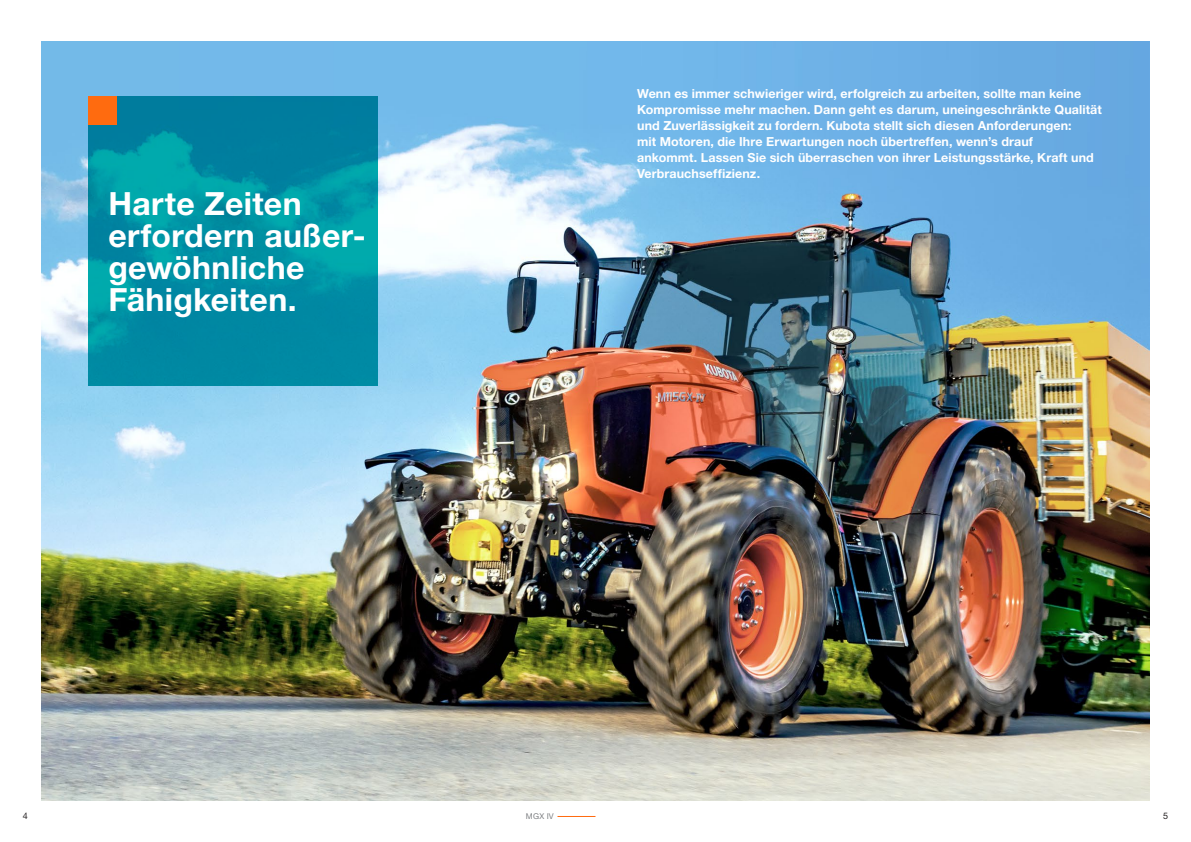
<style>
.page{position:relative;width:1191px;height:842px;background:#fff}
.page>*{position:absolute;margin:0;border:0;box-sizing:border-box;transform-origin:0 0}
.t1{font:700 32px/32px "Helvetica Neue LT Std";letter-spacing:.01em;color:#fff}
.t2{font:700 12.5px/16px "Helvetica Neue LT Std";letter-spacing:.005em;color:#fff}
.t3{font:9px "Helvetica Neue LT Std";color:#231f20}
.t4{font:8px "Helvetica Neue LT Std";color:#808285}
</style>
<div class="page">
<hr style="left:557px;top:816px;width:38px;height:1px;background:#ff6b0f">
<img style="left:42px;top:42px;width:1107px;height:758px">
<svg style="left:88px;top:96px;width:290px;height:289px;background:#008da3"></svg>
<div style="left:88px;top:96px;width:29px;height:29px;background:#ff6b0f"></div>
<h1 class="t1" style="left:108px;top:187px;width:259px">Harte Zeiten erfordern außer&shy;gewöhnliche<br>Fähigkeiten.</h1>
<p class="t2" style="left:637px;top:85px;width:466px">Wenn es immer schwieriger wird, erfolgreich zu arbeiten, sollte man keine Kompromisse mehr machen. Dann geht es darum, uneingeschränkte Qualität und Zuverlässigkeit zu fordern. Kubota stellt sich diesen Anforderungen:<br>mit Motoren, die Ihre Erwartungen noch übertreffen, wenn’s drauf<br>ankommt. Lassen Sie sich überraschen von ihrer Leistungsstärke, Kraft und Verbrauchseffizienz.</p>
<p class="t3" style="left:23px;top:811px;width:7px">4</p>
<p class="t4" style="left:526px;top:812px;width:29px">MGX IV</p>
<p class="t3" style="left:1163px;top:811px;width:7px">5</p>
</div>
